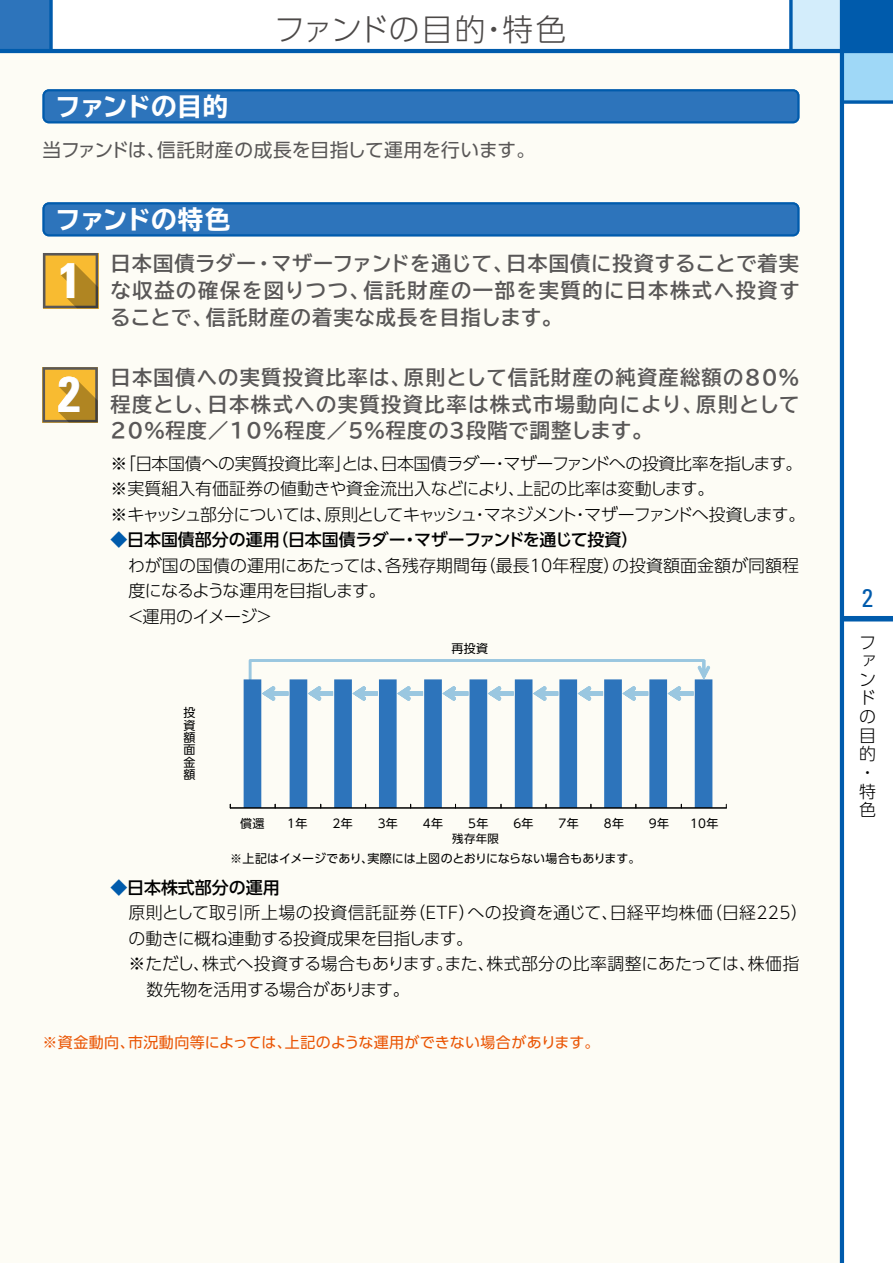
<style>
.page{position:relative;width:893px;height:1263px;background:#fff}
.page>*{position:absolute;margin:0;border:0;box-sizing:border-box;transform-origin:0 0}
.t1{font:700 condensed 49.95px "Univers LT Std";color:#fff}
.t2{font:300 30.75px "UD Shin Go Pro";letter-spacing:.005em;color:#4c4948}
.t3{font:700 expanded 25.5px "TBUD Go Std";letter-spacing:-.025em;color:#fff}
.t4{font:condensed 25.5px "Univers LT Std";color:#005bac}
.t5{font:700 20.25px/26.7px "TBUD Go Std";letter-spacing:.055em;color:#595757;text-align:justify}
.t6{font:18.75px "UD Shin Go Pro";letter-spacing:.005em;color:#595757}
.t7{font:300 16.95px/18.6px "UD Shin Go Pro";letter-spacing:-.02em;color:#000}
.t8{font:300 16.95px/25.5px "UD Shin Go Pro";letter-spacing:.005em;color:#000}
.t9{font:300 16.95px "UD Shin Go Pro";letter-spacing:.02em;color:#000}
.t10{font:500 16.95px "UD Shin Go Pro";color:#000}
.t11{font:15px "UD Shin Go Pro";letter-spacing:.025em;color:#ea5504}
.t12{font:12px "UD Shin Go Pro";letter-spacing:-.005em;color:#000}
.t13{font:12px/12.3px "UD Shin Go Pro";letter-spacing:.015em;color:#000;text-align:justify}
.t14{font:11.4px "UD Shin Go Pro";color:#000}
.s1{color:#005bac}
.s2{font-weight:500}
.s3{font-weight:300;color:#005bac}
</style>
<div class="page">
<div style="left:0;top:49px;width:841px;height:1214px;background:#fdfcf5"></div>
<div style="left:791px;top:0;width:51px;height:51px;background:#d3edfb"></div>
<div style="left:842px;top:0;width:51px;height:51px;background:#005bac"></div>
<div style="left:0;top:0;width:51px;height:51px;background:#2d74bb"></div>
<div style="left:842px;top:51px;width:51px;height:51px;background:#9fd8f7"></div>
<svg style="left:49px;top:0;width:4px;height:49px"></svg>
<div style="left:842px;top:616px;width:51px;height:5px;background:#005bac"></div>
<hr style="left:840px;top:0;width:4px;height:1263px;background:#005bac">
<hr style="left:0;top:49px;width:893px;height:4px;background:#005bac">
<svg style="left:844px;top:100px;width:49px;height:4px"></svg>
<svg style="left:789px;top:0;width:4px;height:49px"></svg>
<svg style="left:43px;top:89px;width:756px;height:34px;background:#2871b9"></svg>
<svg style="left:43px;top:202px;width:756px;height:34px;background:#2871b9"></svg>
<hr style="left:230px;top:808px;width:496px;height:1px;background:#000">
<svg style="left:244px;top:659px;width:468px;height:149px"></svg>
<svg style="left:43px;top:253px;width:55px;height:55px;background:#ca9b32"></svg>
<svg style="left:43px;top:367px;width:55px;height:55px;background:#c19530"></svg>
<p class="t3" style="left:55px;top:92px;width:175px">ファンドの目的</p>
<h2 class="t2" style="left:274px;top:4px;width:294px">ファンドの目的・特色</h2>
<p class="t6" style="left:43px;top:135px;width:494px">当ファンドは、信託財産の成長を目指して運用を行います。</p>
<p class="t3" style="left:55px;top:205px;width:177px">ファンドの特色</p>
<p class="t5" style="left:110px;top:250px;width:691px">日本国債ラダー・マザーファンドを通じて、日本国債に投資することで着実な収益の確保を図りつつ、信託財産の一部を実質的に日本株式へ投資することで、信託財産の着実な成長を目指します。</p>
<h1 class="t1" style="left:59px;top:250px;width:24px">1</h1>
<h1 class="t1" style="left:58px;top:364px;width:24px">2</h1>
<p class="t5" style="left:111px;top:364px;width:690px">日本国債への実質投資比率は、原則として信託財産の純資産総額の80％程度とし、日本株式への実質投資比率は株式市場動向により、原則として20％程度／10％程度／５％程度の３段階で調整します。</p>
<p class="t7" style="left:111px;top:450px;width:696px;line-height:25.5px">※「日本国債への実質投資比率」とは、日本国債ラダー・マザーファンドへの投資比率を指します。※実質組入有価証券の値動きや資金流出入などにより、上記の比率は変動します。<br>※キャッシュ部分については、原則としてキャッシュ・マネジメント・マザーファンドへ投資します。</p>
<p class="t8" style="left:127px;top:526px;width:674px;text-indent:-16px"><span class="s1">◆</span><span class="s2">日本国債部分の運用（日本国債ラダー・マザーファンドを通じて投資）<br></span>わが国の国債の運用にあたっては、各残存期間毎（最長10年程度）の投資額面金額が同額程度になるような運用を目指します。<br>＜運用のイメージ＞</p>
<p class="t13" style="left:183px;top:706px;width:13px">投資額面金額</p>
<p class="t13" style="left:451px;top:642px;width:38px">再投資</p>
<p class="t13" style="left:240px;top:817px;width:26px">償還</p>
<p class="t13" style="left:287px;top:817px;width:22px">1年</p>
<p class="t13" style="left:332px;top:817px;width:22px">2年</p>
<p class="t13" style="left:378px;top:817px;width:22px">3年</p>
<p class="t13" style="left:423px;top:817px;width:22px">4年</p>
<p class="t13" style="left:468px;top:817px;width:22px">5年</p>
<p class="t13" style="left:513px;top:817px;width:22px">6年</p>
<p class="t13" style="left:558px;top:817px;width:22px">7年</p>
<p class="t13" style="left:604px;top:817px;width:22px">8年</p>
<p class="t13" style="left:649px;top:817px;width:22px">9年</p>
<p class="t13" style="left:690px;top:817px;width:30px">10年</p>
<p class="t14" style="left:452px;top:829px;width:48px">残存年限</p>
<p class="t12" style="left:230px;top:849px;width:412px">※上記はイメージであり、実際には上図のとおりにならない場合もあります。</p>
<p class="t10" style="left:111px;top:873px;width:171px"><span class="s3">◆</span>日本株式部分の運用</p>
<p class="t9" style="left:129px;top:899px;width:681px">原則として取引所上場の投資信託証券（ＥＴＦ）への投資を通じて、日経平均株価（日経225）</p>
<p class="t7" style="left:129px;top:928px;width:346px">の動きに概ね連動する投資成果を目指します。</p>
<p class="t8" style="left:129px;top:950px;width:672px">※ただし、株式へ投資する場合もあります。また、株式部分の比率調整にあたっては、株価指</p>
<p class="t7" style="left:147px;top:979px;width:265px">数先物を活用する場合があります。</p>
<p class="t11" style="left:43px;top:1030px;width:558px">※資金動向、市況動向等によっては、上記のような運用ができない場合があります。</p>
<p class="t4" style="left:862px;top:582px;width:13px">2</p>
<p class="t7" style="left:859px;top:632px;width:18px">ファンドの目的・特色</p>
</div>
